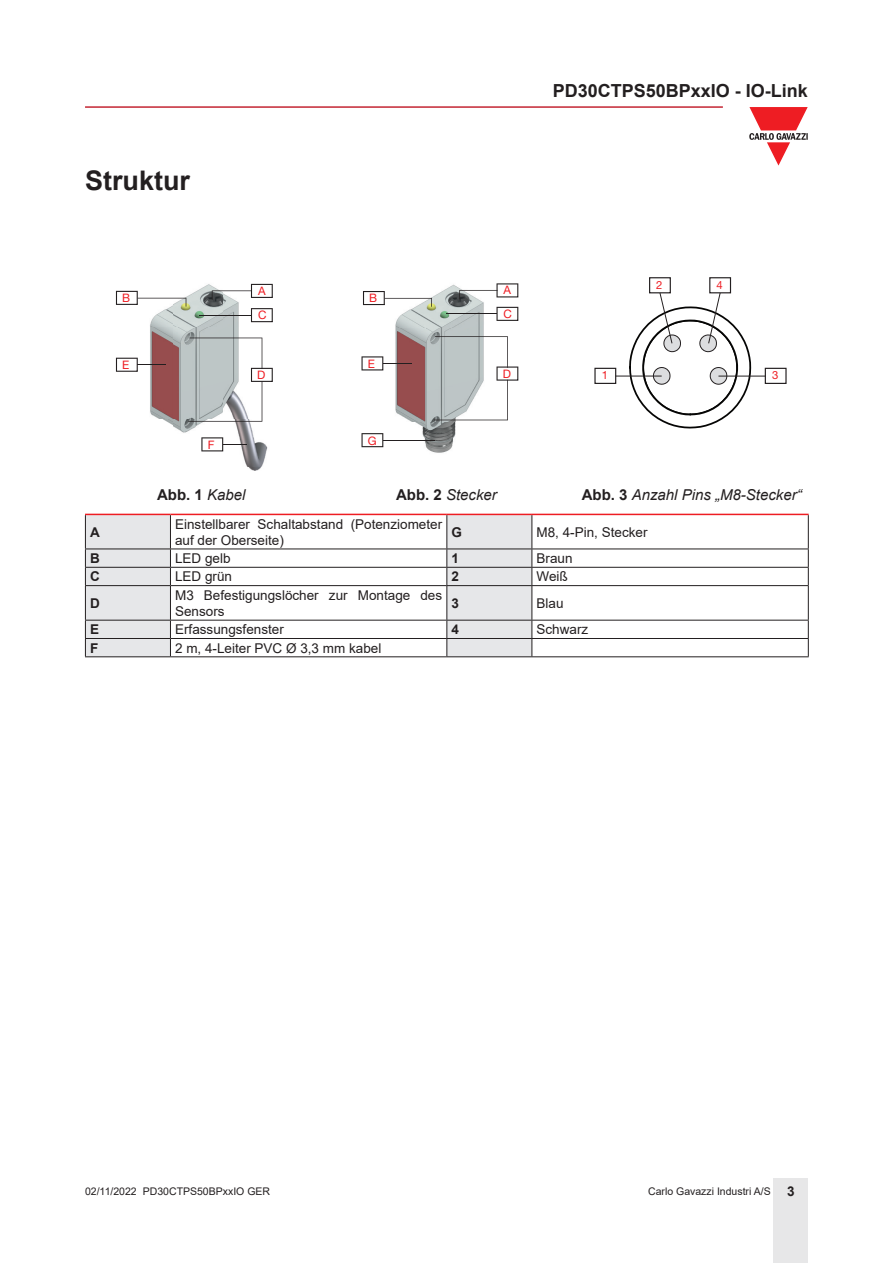
<style>
.page{position:relative;width:893px;height:1263px;background:#fff}
.page>*{position:absolute;margin:0;border:0;box-sizing:border-box;transform-origin:0 0}
.Titolo01{font:700 27px "Arial";color:#231f20}
.t1{font:700 18px "Arial";color:#231f20}
.t2{font:italic 15px "Arial";color:#231f20}
.t3{font:700 15px "Arial";color:#231f20}
.TestoTabellaSx{font:13.5px/16.2px "Arial";color:#231f20}
.TestoTabellaFndGSx{font:700 13.5px "Arial";color:#231f20}
.t4{font:11.7px "Helvetica Neue LT Std";color:#ee1d23}
.t5{font:11.25px "Helvetica Neue LT Std";color:#ee1d23}
.t6{font:10.5px "Arial";color:#231f20}
.s1{font-weight:400;font-style:italic}
.s2{font-weight:700;font-style:normal}
.s3{font-weight:700;font-size:13.5px}
</style>
<div class="page">
<hr style="left:85px;top:106px;width:638px;height:2px;background:#c42633">
<div style="left:774px;top:1178px;width:34px;height:85px;background:#e7e7e8"></div>
<svg style="left:749px;top:107px;width:59px;height:59px"></svg>
<img style="left:123px;top:284px;width:150px;height:186px">
<img style="left:115px;top:284px;width:28px;height:8px">
<img style="left:115px;top:292px;width:8px;height:79px">
<hr style="left:199px;top:315px;width:52px;height:1px;background:#231f20">
<svg style="left:251px;top:308px;width:22px;height:14px"></svg>
<svg style="left:116px;top:291px;width:70px;height:16px"></svg>
<svg style="left:188px;top:338px;width:85px;height:84px"></svg>
<svg style="left:212px;top:284px;width:61px;height:16px"></svg>
<svg style="left:116px;top:358px;width:50px;height:14px"></svg>
<svg style="left:201px;top:437px;width:46px;height:14px"></svg>
<img style="left:361px;top:283px;width:158px;height:170px">
<hr style="left:446px;top:313px;width:51px;height:1px;background:#231f20">
<svg style="left:496px;top:307px;width:22px;height:14px"></svg>
<svg style="left:363px;top:291px;width:69px;height:16px"></svg>
<svg style="left:434px;top:336px;width:84px;height:84px"></svg>
<svg style="left:459px;top:283px;width:59px;height:16px"></svg>
<svg style="left:361px;top:433px;width:22px;height:14px"></svg>
<svg style="left:361px;top:356px;width:50px;height:14px"></svg>
<hr style="left:383px;top:440px;width:52px;height:1px;background:#231f20">
<div style="left:649px;top:277px;width:22px;height:16px;border:1px solid #231f20"></div>
<div style="left:765px;top:368px;width:22px;height:16px;border:1px solid #231f20"></div>
<div style="left:594px;top:368px;width:22px;height:16px;border:1px solid #231f20"></div>
<svg style="left:615px;top:293px;width:151px;height:136px"></svg>
<div style="left:709px;top:277px;width:22px;height:16px;border:1px solid #231f20"></div>
<svg style="left:86px;top:515px;width:445px;height:141px"></svg>
<hr style="left:85px;top:514px;width:85px;height:1px;background:#ee1d23">
<hr style="left:170px;top:514px;width:277px;height:1px;background:#ee1d23">
<hr style="left:447px;top:514px;width:85px;height:1px;background:#ee1d23">
<hr style="left:532px;top:514px;width:277px;height:1px;background:#ee1d23">
<hr style="left:85px;top:515px;width:1px;height:34px;background:#231f20">
<hr style="left:170px;top:515px;width:1px;height:34px;background:#231f20">
<hr style="left:446px;top:515px;width:1px;height:34px;background:#231f20">
<hr style="left:531px;top:515px;width:1px;height:34px;background:#231f20">
<hr style="left:808px;top:515px;width:1px;height:34px;background:#231f20">
<hr style="left:85px;top:549px;width:85px;height:1px;background:#231f20">
<hr style="left:170px;top:549px;width:277px;height:1px;background:#231f20">
<hr style="left:447px;top:549px;width:85px;height:1px;background:#231f20">
<hr style="left:532px;top:549px;width:277px;height:1px;background:#231f20">
<hr style="left:85px;top:567px;width:85px;height:1px;background:#231f20">
<svg style="left:85px;top:549px;width:1px;height:36px"></svg>
<hr style="left:170px;top:567px;width:277px;height:1px;background:#231f20">
<svg style="left:170px;top:549px;width:1px;height:36px"></svg>
<hr style="left:447px;top:567px;width:85px;height:1px;background:#231f20">
<svg style="left:446px;top:549px;width:1px;height:36px"></svg>
<hr style="left:532px;top:567px;width:277px;height:1px;background:#231f20">
<svg style="left:531px;top:549px;width:1px;height:36px"></svg>
<svg style="left:808px;top:549px;width:1px;height:36px"></svg>
<hr style="left:85px;top:585px;width:85px;height:1px;background:#231f20">
<hr style="left:85px;top:586px;width:1px;height:34px;background:#231f20">
<hr style="left:170px;top:585px;width:277px;height:1px;background:#231f20">
<hr style="left:170px;top:586px;width:1px;height:34px;background:#231f20">
<hr style="left:447px;top:585px;width:85px;height:1px;background:#231f20">
<hr style="left:446px;top:586px;width:1px;height:34px;background:#231f20">
<hr style="left:532px;top:585px;width:277px;height:1px;background:#231f20">
<hr style="left:531px;top:586px;width:1px;height:34px;background:#231f20">
<hr style="left:808px;top:586px;width:1px;height:34px;background:#231f20">
<hr style="left:85px;top:620px;width:85px;height:1px;background:#231f20">
<hr style="left:170px;top:620px;width:277px;height:1px;background:#231f20">
<hr style="left:447px;top:620px;width:85px;height:1px;background:#231f20">
<hr style="left:532px;top:620px;width:277px;height:1px;background:#231f20">
<hr style="left:85px;top:638px;width:85px;height:1px;background:#231f20">
<svg style="left:85px;top:620px;width:1px;height:36px"></svg>
<hr style="left:170px;top:638px;width:277px;height:1px;background:#231f20">
<svg style="left:170px;top:620px;width:1px;height:36px"></svg>
<hr style="left:447px;top:638px;width:85px;height:1px;background:#231f20">
<svg style="left:446px;top:620px;width:1px;height:36px"></svg>
<hr style="left:532px;top:638px;width:277px;height:1px;background:#231f20">
<svg style="left:531px;top:620px;width:1px;height:36px"></svg>
<svg style="left:808px;top:620px;width:1px;height:36px"></svg>
<hr style="left:85px;top:656px;width:85px;height:1px;background:#231f20">
<hr style="left:170px;top:656px;width:277px;height:1px;background:#231f20">
<hr style="left:447px;top:656px;width:85px;height:1px;background:#231f20">
<hr style="left:532px;top:656px;width:277px;height:1px;background:#231f20">
<p class="Titolo01" style="left:85px;top:161px;width:107px">Struktur</p>
<p class="t4" style="left:122px;top:291px;width:10px">B</p>
<p class="t4" style="left:122px;top:358px;width:9px">E</p>
<p class="t4" style="left:208px;top:438px;width:8px">F</p>
<p class="t4" style="left:258px;top:283px;width:9px">A</p>
<p class="t4" style="left:258px;top:308px;width:10px">C</p>
<p class="t4" style="left:257px;top:368px;width:10px">D</p>
<p class="t4" style="left:369px;top:291px;width:10px">B</p>
<p class="t4" style="left:368px;top:357px;width:9px">E</p>
<p class="t4" style="left:368px;top:433px;width:10px">G</p>
<h2 class="t1" style="left:553px;top:78px;width:257px">PD30CTPS50BPxxIO - IO-Link</h2>
<p class="t4" style="left:504px;top:283px;width:9px">A</p>
<p class="t4" style="left:504px;top:306px;width:10px">C</p>
<p class="t4" style="left:503px;top:367px;width:10px">D</p>
<p class="t5" style="left:656px;top:278px;width:8px">2</p>
<p class="t5" style="left:716px;top:278px;width:8px">4</p>
<p class="t5" style="left:602px;top:369px;width:8px">1</p>
<p class="t5" style="left:772px;top:369px;width:8px">3</p>
<p class="t3" style="left:157px;top:484px;width:90px">Abb. 1 <span class="s1">Kabel</span></p>
<p class="t2" style="left:396px;top:485px;width:102px"><span class="s2">Abb. 2</span> Stecker</p>
<p class="t2" style="left:582px;top:485px;width:222px"><span class="s2">Abb. 3</span> Anzahl Pins „M8-Stecker“</p>
<p class="TestoTabellaFndGSx" style="left:90px;top:522px;width:11px">A</p>
<p class="TestoTabellaSx" style="left:175px;top:516px;width:269px">Einstellbarer Schaltabstand (Potenziometer auf der Oberseite)</p>
<p class="TestoTabellaFndGSx" style="left:451px;top:522px;width:12px">G</p>
<p class="TestoTabellaSx" style="left:536px;top:524px;width:113px">M8, 4-Pin, Stecker</p>
<p class="TestoTabellaFndGSx" style="left:90px;top:549px;width:11px">B</p>
<p class="TestoTabellaSx" style="left:175px;top:550px;width:57px">LED gelb</p>
<p class="TestoTabellaFndGSx" style="left:451px;top:549px;width:9px">1</p>
<p class="TestoTabellaSx" style="left:536px;top:550px;width:38px">Braun</p>
<p class="TestoTabellaFndGSx" style="left:90px;top:567px;width:11px">C</p>
<p class="TestoTabellaSx" style="left:175px;top:568px;width:59px">LED grün</p>
<p class="TestoTabellaFndGSx" style="left:451px;top:567px;width:9px">2</p>
<p class="TestoTabellaSx" style="left:536px;top:568px;width:33px">Weiß</p>
<p class="TestoTabellaFndGSx" style="left:90px;top:593px;width:11px">D</p>
<p class="TestoTabellaSx" style="left:175px;top:587px;width:269px">M3 Befestigungslöcher zur Montage des<br>Sensors</p>
<p class="TestoTabellaFndGSx" style="left:451px;top:593px;width:9px">3</p>
<p class="TestoTabellaSx" style="left:536px;top:595px;width:29px">Blau</p>
<p class="TestoTabellaFndGSx" style="left:90px;top:620px;width:11px">E</p>
<p class="TestoTabellaSx" style="left:175px;top:621px;width:110px">Erfassungsfenster</p>
<p class="TestoTabellaFndGSx" style="left:451px;top:620px;width:9px">4</p>
<p class="TestoTabellaSx" style="left:536px;top:621px;width:53px">Schwarz</p>
<p class="TestoTabellaFndGSx" style="left:90px;top:638px;width:10px">F</p>
<p class="TestoTabellaSx" style="left:175px;top:640px;width:208px">2 m, 4-Leiter PVC Ø 3,3 mm kabel</p>
<p class="t6" style="left:85px;top:1183px;width:187px">02/11/2022 PD30CTPS50BPxxIO GER</p>
<p class="t6" style="left:648px;top:1183px;width:148px">Carlo Gavazzi Industri A/S <span class="s3">3</span></p>
</div>
